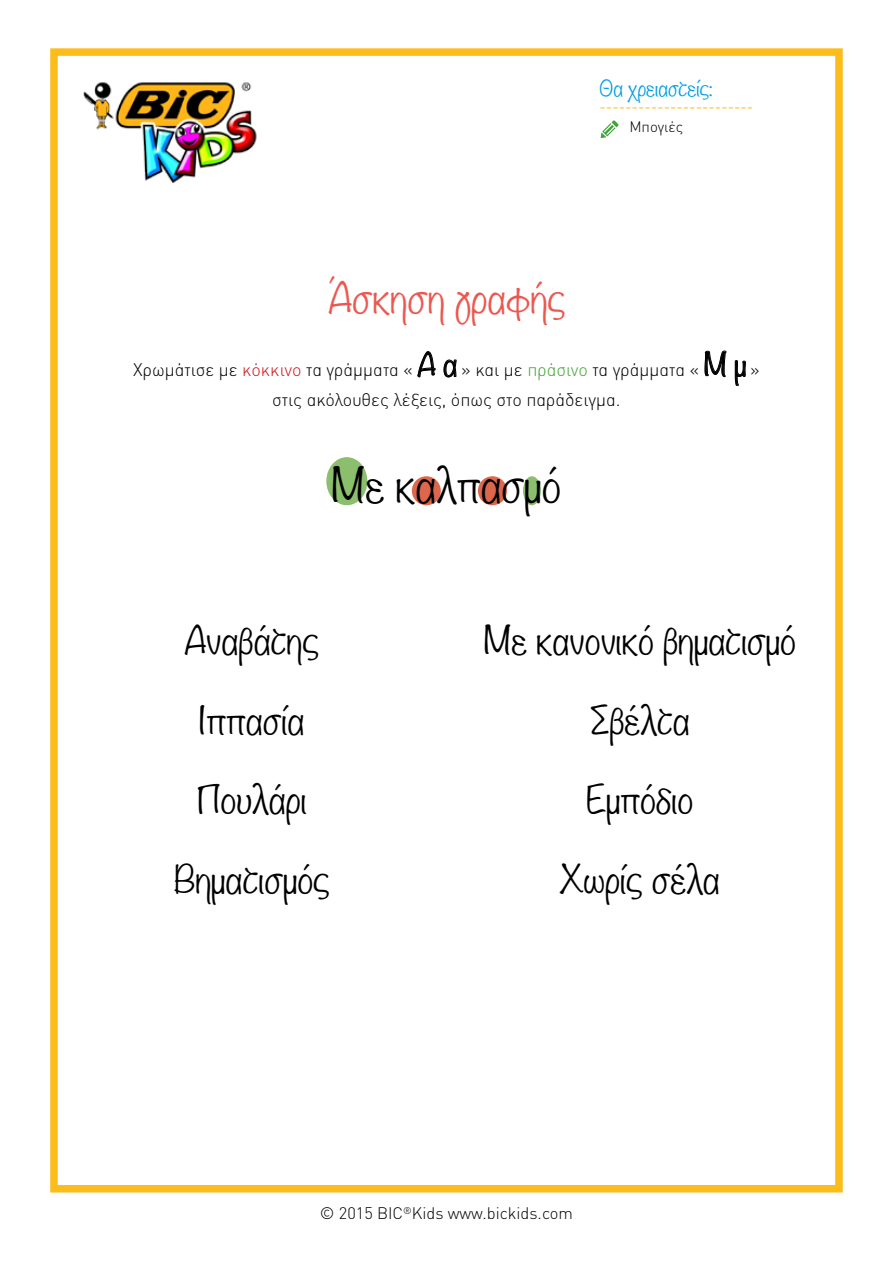
<style>
.page{position:relative;width:893px;height:1263px;background:#fff}
.page>*{position:absolute;margin:0;border:0;box-sizing:border-box;transform-origin:0 0}
.t1{font:300 42px "Noteworthy";color:#000}
.t2{font:300 37.5px "Noteworthy";color:#eb5850}
.t3{font:300 34.5px "Noteworthy";color:#000}
.t4{font:300 19.5px "Noteworthy";color:#009fe3}
.t5{font:300 18px/30px "DIN Pro";color:#000;text-align:center}
.t6{font:18px "Minion Pro";color:#fcbd1b}
.t7{font:300 16.5px "DIN Pro";color:#000}
.t8{font:300 15px "DIN Pro";color:#000}
.s1{color:#cd171a}
.s2{font-family:"Noteworthy";font-size:28.5px}
.s3{color:#3fa535}
</style>
<div class="page">
<div style="left:50px;top:48px;width:793px;height:1144px;border:8px solid #fcbd1b"></div>
<img style="left:83px;top:82px;width:174px;height:101px">
<svg style="left:601px;top:120px;width:18px;height:18px"></svg>
<div style="left:523px;top:476px;width:18px;height:29px;background:#8bbe6d;border-radius:50%"></div>
<svg style="left:417px;top:351px;width:19px;height:27px"></svg>
<svg style="left:443px;top:359px;width:14px;height:19px"></svg>
<svg style="left:704px;top:350px;width:23px;height:28px"></svg>
<svg style="left:734px;top:360px;width:12px;height:26px"></svg>
<div style="left:412px;top:476px;width:29px;height:29px;background:#dc674c;border-radius:50%"></div>
<div style="left:478px;top:476px;width:29px;height:29px;background:#dc674c;border-radius:50%"></div>
<div style="left:326px;top:457px;width:41px;height:48px;background:#8bbe6d;border-radius:50%"></div>
<p class="t4" style="left:600px;top:71px;width:115px">Θα χρειαστείς:</p>
<p class="t6" style="left:600px;top:94px;width:155px">------------------------</p>
<p class="t8" style="left:629px;top:115px;width:55px">Μπογιές</p>
<h2 class="t2" style="left:327px;top:265px;width:240px">Άσκηση γραφής</h2>
<p class="t5" style="left:133px;top:353px;width:628px">Χρωμάτισε με <span class="s1">κόκκινο</span> τα γράμματα « <span class="s2">A α</span> » και με <span class="s3">πράσινο</span> τα γράμματα « <span class="s2">M μ</span> » στις ακόλουθες λέξεις, όπως στο παράδειγμα.</p>
<h1 class="t1" style="left:331px;top:448px;width:231px">Με καλπασμό</h1>
<h3 class="t3" style="left:184px;top:610px;width:136px">Αναβάτης</h3>
<h3 class="t3" style="left:199px;top:690px;width:107px">Ιππασία</h3>
<h3 class="t3" style="left:197px;top:769px;width:112px">Πουλάρι</h3>
<h3 class="t3" style="left:174px;top:849px;width:158px">Βηματισμός</h3>
<h3 class="t3" style="left:483px;top:610px;width:314px">Με κανονικό βηματισμό</h3>
<h3 class="t3" style="left:589px;top:690px;width:102px">Σβέλτα</h3>
<h3 class="t3" style="left:586px;top:769px;width:109px">Εμπόδιο</h3>
<h3 class="t3" style="left:559px;top:849px;width:162px">Χωρίς σέλα</h3>
<p class="t7" style="left:320px;top:1200px;width:255px">© 2015 BIC<sup>®</sup>Kids www.bickids.com</p>
</div>
